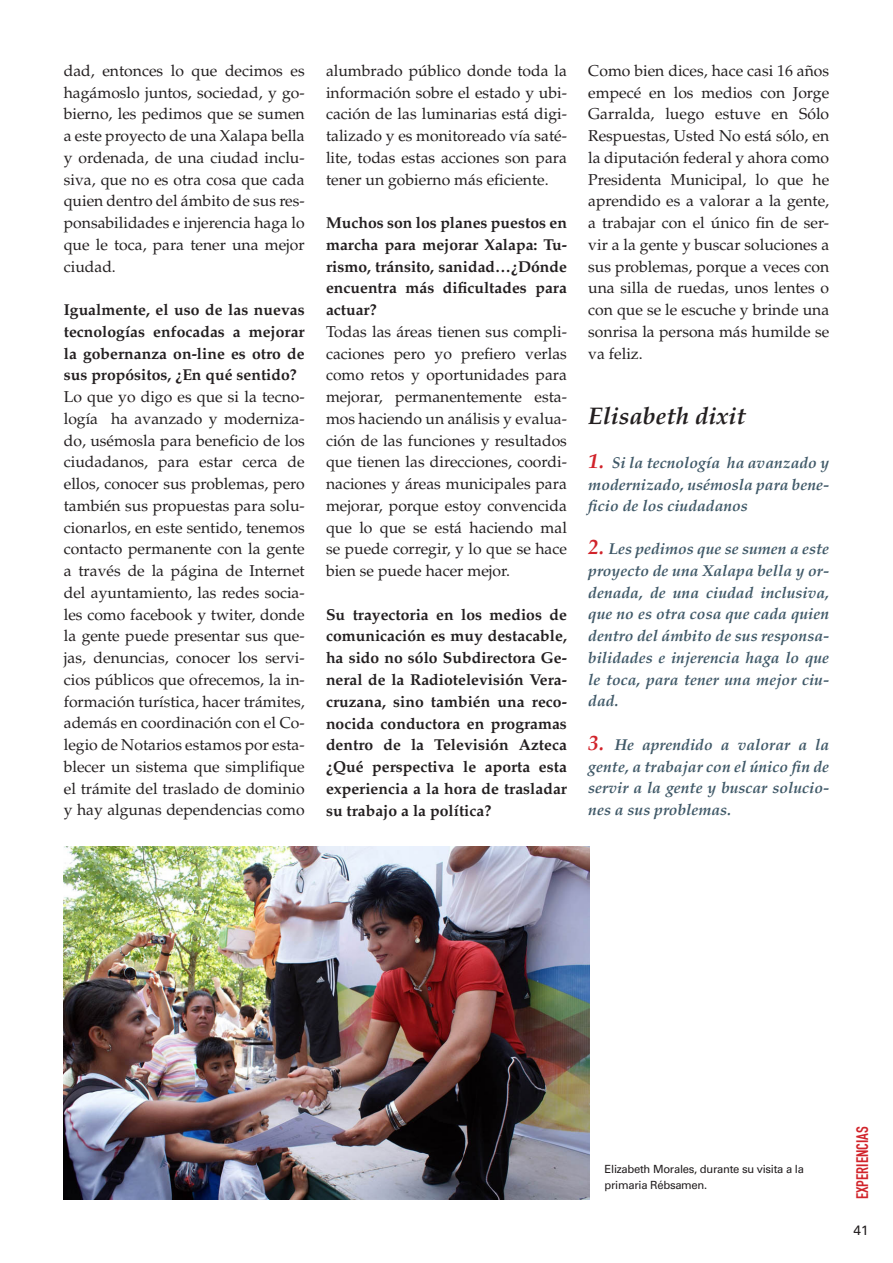
<style>
.page{position:relative;width:893px;height:1263px;background:#fff}
.page>*{position:absolute;margin:0;border:0;box-sizing:border-box;transform-origin:0 0}
.t1{font:italic 700 24px "Palatino";color:#231f20}
.t2{font:16.5px "DIN Engschrift";color:#d1232a}
.t3{font:15.75px/21.8px "Palatino";color:#231f20;text-align:justify}
.t4{font:700 15.75px/21.8px "Palatino";color:#231f20;text-align:justify}
.t5{font:italic 700 15.75px/21.8px "Palatino";color:#405968;text-align:justify}
.numpagina{font:13.5px "Univers";color:#231f20}
.pie_de_imagen{font:11.25px/15.8px "Univers";letter-spacing:-.025em;color:#231f20}
.s1{font-size:21px;color:#d1232a}
</style>
<div class="page">
<img style="left:64px;top:847px;width:525px;height:352px">
<p class="t3" style="left:64px;top:60px;width:242px">dad, entonces lo que decimos es hagámoslo juntos, sociedad, y go&shy;bierno, les pedimos que se sumen a este proyecto de una Xalapa bella y ordenada, de una ciudad inclu&shy;siva, que no es otra cosa que cada quien dentro del ámbito de sus res&shy;ponsabilidades e injerencia haga lo que le toca, para tener una mejor ciudad.</p>
<p class="t4" style="left:64px;top:299px;width:242px">Igualmente, el uso de las nuevas tecnologías enfocadas a mejorar la gobernanza on-line es otro de sus propósitos, ¿En qué sentido?</p>
<p class="t3" style="left:64px;top:386px;width:242px">Lo que yo digo es que si la tecno&shy;logía ha avanzado y moderniza&shy;do, usémosla para beneficio de los ciudadanos, para estar cerca de ellos, conocer sus problemas, pero también sus propuestas para solu&shy;cionarlos, en este sentido, tenemos contacto permanente con la gente a través de la página de Internet del ayuntamiento, las redes socia&shy;les como facebook y twiter, donde la gente puede presentar sus que&shy;jas, denuncias, conocer los servi&shy;cios públicos que ofrecemos, la in&shy;formación turística, hacer trámites, además en coordinación con el Co&shy;legio de Notarios estamos por esta&shy;blecer un sistema que simplifique el trámite del traslado de dominio y hay algunas dependencias como</p>
<p class="t3" style="left:326px;top:60px;width:242px">alumbrado público donde toda la información sobre el estado y ubi&shy;cación de las luminarias está digi&shy;talizado y es monitoreado vía saté&shy;lite, todas estas acciones son para tener un gobierno más eficiente.</p>
<p class="t4" style="left:326px;top:212px;width:242px">Muchos son los planes puestos en marcha para mejorar Xalapa: Tu&shy;rismo, tránsito, sanidad…¿Dónde encuentra más dificultades para actuar?</p>
<p class="t3" style="left:326px;top:321px;width:242px">Todas las áreas tienen sus compli&shy;caciones pero yo prefiero verlas como retos y oportunidades para mejorar, permanentemente esta&shy;mos haciendo un análisis y evalua&shy;ción de las funciones y resultados que tienen las direcciones, coordi&shy;naciones y áreas municipales para mejorar, porque estoy convencida que lo que se está haciendo mal se puede corregir, y lo que se hace bien se puede hacer mejor.</p>
<p class="t4" style="left:326px;top:604px;width:242px">Su trayectoria en los medios de comunicación es muy destacable, ha sido no sólo Subdirectora Ge&shy;neral de la Radiotelevisión Vera&shy;cruzana, sino también una reco&shy;nocida conductora en programas dentro de la Televisión Azteca ¿Qué perspectiva le aporta esta experiencia a la hora de trasladar su trabajo a la política?</p>
<p class="t3" style="left:588px;top:60px;width:242px">Como bien dices, hace casi 16 años empecé en los medios con Jorge Garralda, luego estuve en Sólo Respuestas, Usted No está sólo, en la diputación federal y ahora como Presidenta Municipal, lo que he aprendido es a valorar a la gente, a trabajar con el único fin de ser&shy;vir a la gente y buscar soluciones a sus problemas, porque a veces con una silla de ruedas, unos lentes o con que se le escuche y brinde una sonrisa la persona más humilde se va feliz.</p>
<p class="t1" style="left:588px;top:401px;width:159px">Elisabeth dixit</p>
<p class="t5" style="left:588px;top:452px;width:242px"><span class="s1">1.</span> Si la tecnología ha avanzado y modernizado, usémosla para bene&shy;ficio de los ciudadanos</p>
<p class="t5" style="left:588px;top:538px;width:242px"><span class="s1">2.</span> Les pedimos que se sumen a este proyecto de una Xalapa bella y or&shy;denada, de una ciudad inclusiva, que no es otra cosa que cada quien dentro del ámbito de sus responsa&shy;bilidades e injerencia haga lo que le toca, para tener una mejor ciu&shy;dad.</p>
<p class="t5" style="left:588px;top:734px;width:242px"><span class="s1">3.</span> He aprendido a valorar a la gente, a trabajar con el único fin de servir a la gente y buscar solucio&shy;nes a sus problemas.</p>
<p class="pie_de_imagen" style="left:605px;top:1162px;width:201px">Elizabeth Morales, durante su visita a la primaria Rébsamen.</p>
<p class="t2" style="left:853px;top:1199px;width:74px;rotate:-90deg">EXPERIENCIAS</p>
<p class="numpagina" style="left:854px;top:1222px;width:17px">41</p>
</div>
